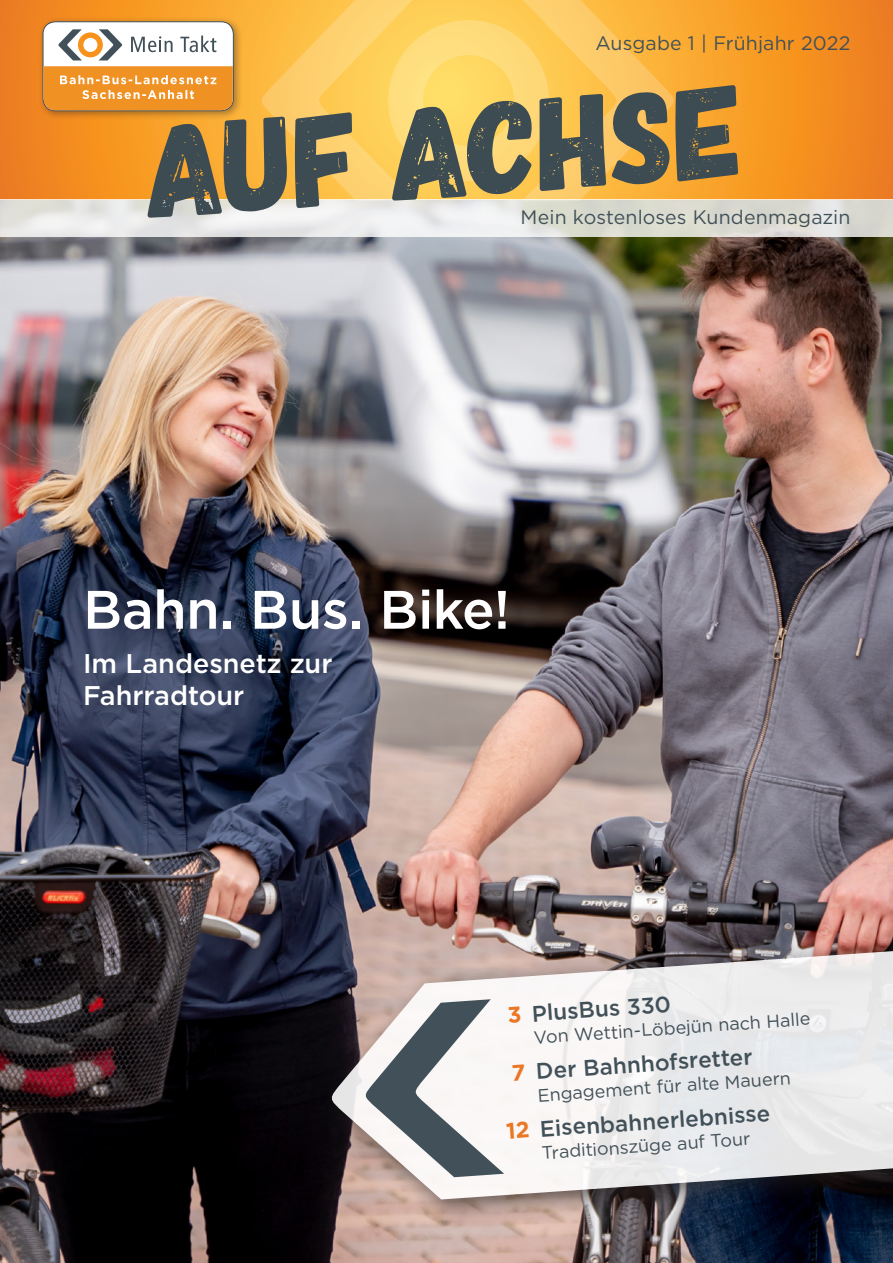
<style>
.page{position:relative;width:893px;height:1263px;background:#fff}
.page>*{position:absolute;margin:0;border:0;box-sizing:border-box;transform-origin:0 0}
.t1{font:108.45px "Gagalin";color:#425159}
.t2{font:500 54px "Gotham";letter-spacing:-.01em;color:#fff}
.t3{font:500 27px/32.4px "Gotham";color:#fff}
.t4{font:500 22.5px "Gotham";color:#425159}
.t5{font:19.5px "Gotham";letter-spacing:.005em;color:#425159}
.t6{font:18px "Gotham";color:#425159}
.s1{font-weight:700;color:#ea7724}
</style>
<div class="page">
<img style="left:0;top:237px;width:893px;height:1026px">
<svg style="left:0;top:0;width:893px;height:200px;background:#f59627"></svg>
<svg style="left:260px;top:0;width:415px;height:200px;background:#fdcb5d"></svg>
<svg style="left:0;top:200px;width:893px;height:37px"></svg>
<div style="left:38px;top:16px;width:205px;height:104px;background:#231f20;opacity:.4"></div>
<svg style="left:43px;top:21px;width:191px;height:90px"></svg>
<div style="left:318px;top:921px;width:575px;height:306px;background:#231f20;opacity:.75"></div>
<svg style="left:327px;top:935px;width:566px;height:264px;fill:#e8e9eb"></svg>
<svg style="left:362px;top:999px;width:142px;height:178px"></svg>
<p class="t5" style="left:595px;top:30px;width:257px">Ausgabe 1 | Frühjahr 2022</p>
<h1 class="t1" style="left:140px;top:112px;width:600px;rotate:-4deg">Auf Achse</h1>
<p class="t5" style="left:521px;top:205px;width:331px">Mein kostenloses Kundenmagazin</p>
<h2 class="t2" style="left:83px;top:574px;width:428px">Bahn. Bus. Bike!</h2>
<h3 class="t3" style="left:83px;top:647px;width:251px">Im Landesnetz zur<br>Fahrradtour</h3>
<p class="t4" style="left:506px;top:1000px;width:165px;rotate:-4deg"><span class="s1">3</span> PlusBus 330</p>
<p class="t6" style="left:533px;top:1026px;width:279px;rotate:-4deg">Von Wettin-Löbejün nach Halle</p>
<p class="t4" style="left:510px;top:1058px;width:243px;rotate:-4deg"><span class="s1">7</span> Der Bahnhofsretter</p>
<p class="t6" style="left:537px;top:1084px;width:255px;rotate:-4deg">Engagement für alte Mauern</p>
<p class="t4" style="left:505px;top:1116px;width:266px;rotate:-4deg"><span class="s1">12</span> Eisenbahnerlebnisse</p>
<p class="t6" style="left:541px;top:1141px;width:211px;rotate:-4deg">Traditionszüge auf Tour</p>
</div>
